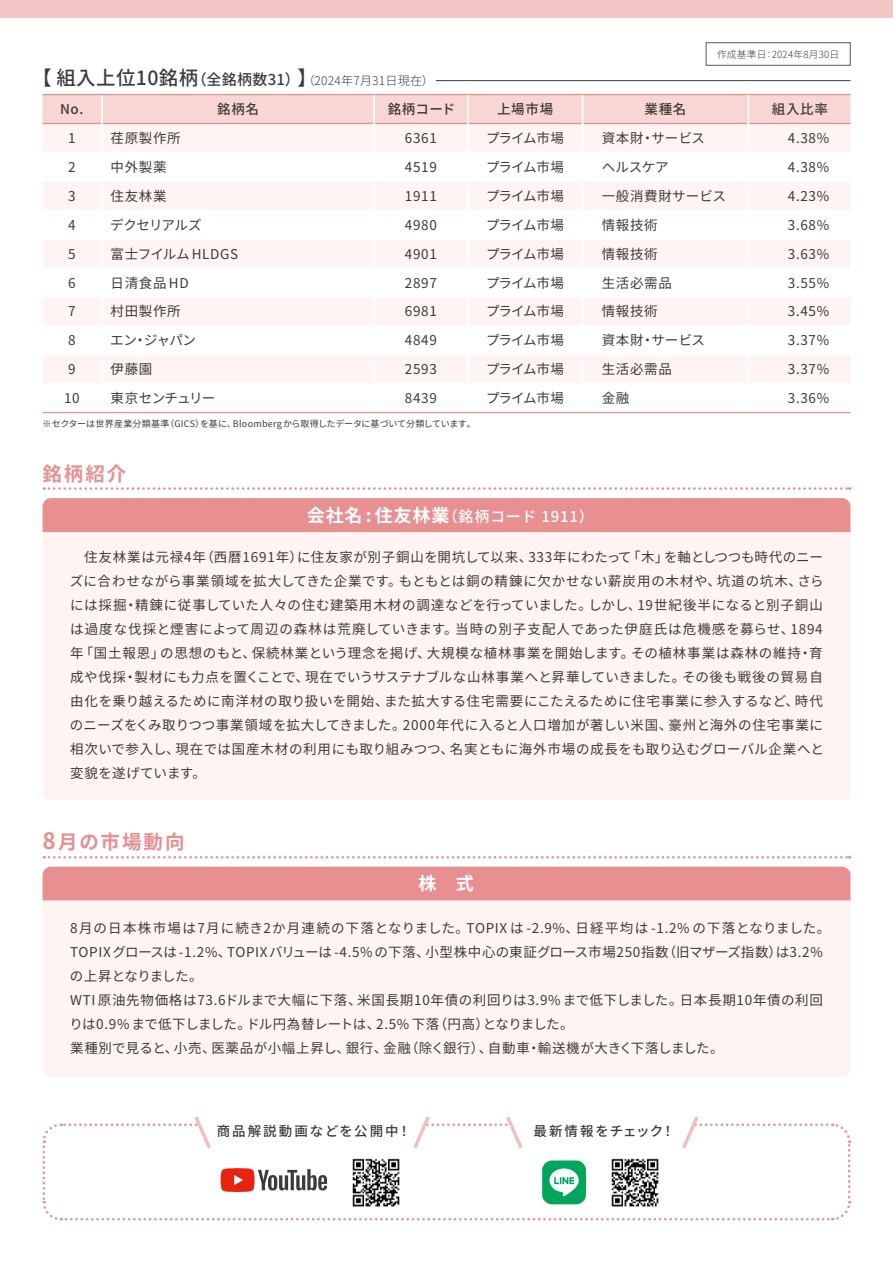
<style>
.page{position:relative;width:893px;height:1263px;background:#fff}
.page>*{position:absolute;margin:0;border:0;box-sizing:border-box;transform-origin:0 0}
.t1{font:700 19.5px "Noto Sans JP";letter-spacing:.1em;color:#e88f92}
.t2{font:700 18px "Noto Sans JP";color:#fff}
.t3{font:500 15px "Noto Sans JP";letter-spacing:.05em;color:#fff}
.t4{font:13.5px/24px "Noto Sans JP";letter-spacing:.05em;color:#3e3a39}
.t5{font:500 13.5px "Noto Sans JP";letter-spacing:.05em;color:#3e3a39}
.t6{font:500 13.5px "Noto Sans JP";letter-spacing:.15em;color:#3e3a39}
.t7{font:500 13.5px "Noto Sans JP";letter-spacing:.095em;color:#3e3a39}
.t8{font:13.5px "Noto Sans JP";letter-spacing:-.045em;color:#3e3a39}
.t9{font:13.5px "Noto Sans JP";letter-spacing:-.03em;color:#3e3a39}
.t10{font:300 12px "Noto Sans JP";letter-spacing:.02em;color:#3e3a39}
.t11{font:300 9.75px "Noto Sans JP";letter-spacing:.02em;color:#3e3a39}
.t12{font:9px "Noto Sans JP";letter-spacing:.02em;color:#3e3a39}
.s1{font-weight:500;font-size:19.5px}
.s2{font-weight:500;font-size:15px}
.s3{font-weight:700;font-size:18px}
.s4{font-size:22.5px}
</style>
<div class="page">
<svg style="left:42px;top:1116px;width:810px;height:105px"></svg>
<svg style="left:44px;top:856px;width:806px;height:2px"></svg>
<div style="left:43px;top:867px;width:807px;height:34px;background:#e88f92"></div>
<div style="left:43px;top:901px;width:807px;height:176px;background:#fdf4f3"></div>
<hr style="left:43px;top:94px;width:59px;height:1px;background:#e88f92">
<hr style="left:102px;top:94px;width:272px;height:1px;background:#e88f92">
<hr style="left:374px;top:94px;width:94px;height:1px;background:#e88f92">
<hr style="left:468px;top:94px;width:115px;height:1px;background:#e88f92">
<hr style="left:583px;top:94px;width:165px;height:1px;background:#e88f92">
<hr style="left:748px;top:94px;width:102px;height:1px;background:#e88f92">
<hr style="left:43px;top:412px;width:59px;height:1px;background:#e88f92">
<hr style="left:102px;top:412px;width:272px;height:1px;background:#e88f92">
<hr style="left:374px;top:412px;width:94px;height:1px;background:#e88f92">
<hr style="left:468px;top:412px;width:115px;height:1px;background:#e88f92">
<hr style="left:583px;top:412px;width:165px;height:1px;background:#e88f92">
<hr style="left:748px;top:412px;width:102px;height:1px;background:#e88f92">
<svg style="left:43px;top:95px;width:807px;height:317px"></svg>
<hr style="left:374px;top:152px;width:94px;height:1px;background:#fff">
<hr style="left:468px;top:152px;width:115px;height:1px;background:#fff">
<hr style="left:436px;top:80px;width:414px;height:1px;background:#3e3a39">
<svg style="left:44px;top:487px;width:806px;height:3px"></svg>
<div style="left:43px;top:498px;width:807px;height:34px;background:#e88f92"></div>
<div style="left:43px;top:532px;width:807px;height:268px;background:#fdf4f3"></div>
<div style="left:0;top:0;width:893px;height:17px;background:#f3c5c4"></div>
<p class="t10" style="left:32px;top:74px;width:403px"><span class="s1">【組入上位10銘柄</span><span class="s2">（全銘柄数31）</span><span class="s1">】</span>（2024年7月31日現在）</p>
<p class="t11" style="left:717px;top:49px;width:124px">作成基準日:2024年8月30日</p>
<p class="t5" style="left:60px;top:102px;width:25px">No.</p>
<p class="t5" style="left:217px;top:102px;width:43px">銘柄名</p>
<p class="t5" style="left:388px;top:102px;width:69px">銘柄コード</p>
<p class="t5" style="left:497px;top:102px;width:58px">上場市場</p>
<p class="t5" style="left:645px;top:102px;width:43px">業種名</p>
<p class="t5" style="left:772px;top:102px;width:58px">組入比率</p>
<p class="t4" style="left:68px;top:126px;width:9px">1</p>
<p class="t4" style="left:111px;top:126px;width:72px">荏原製作所</p>
<p class="t4" style="left:405px;top:126px;width:33px">6361</p>
<p class="t4" style="left:486px;top:126px;width:79px">プライム市場</p>
<p class="t4" style="left:602px;top:126px;width:105px">資本財・サービス</p>
<p class="t4" style="left:788px;top:126px;width:43px">4.38%</p>
<p class="t4" style="left:68px;top:155px;width:9px">2</p>
<p class="t4" style="left:111px;top:155px;width:58px">中外製薬</p>
<p class="t4" style="left:405px;top:155px;width:33px">4519</p>
<p class="t4" style="left:486px;top:155px;width:79px">プライム市場</p>
<p class="t4" style="left:602px;top:155px;width:68px">ヘルスケア</p>
<p class="t4" style="left:788px;top:155px;width:43px">4.38%</p>
<p class="t4" style="left:68px;top:184px;width:9px">3</p>
<p class="t4" style="left:111px;top:184px;width:58px">住友林業</p>
<p class="t4" style="left:405px;top:184px;width:33px">1911</p>
<p class="t4" style="left:486px;top:184px;width:79px">プライム市場</p>
<p class="t4" style="left:602px;top:184px;width:126px">一般消費財サービス</p>
<p class="t4" style="left:788px;top:184px;width:43px">4.23%</p>
<p class="t4" style="left:68px;top:213px;width:9px">4</p>
<p class="t9" style="left:110px;top:217px;width:93px">デクセリアルズ</p>
<p class="t4" style="left:405px;top:213px;width:33px">4980</p>
<p class="t4" style="left:486px;top:213px;width:79px">プライム市場</p>
<p class="t4" style="left:602px;top:213px;width:58px">情報技術</p>
<p class="t4" style="left:788px;top:213px;width:43px">3.68%</p>
<p class="t4" style="left:68px;top:242px;width:9px">5</p>
<p class="t4" style="left:111px;top:242px;width:129px">富士フイルムHLDGS</p>
<p class="t4" style="left:405px;top:242px;width:33px">4901</p>
<p class="t4" style="left:486px;top:242px;width:79px">プライム市場</p>
<p class="t4" style="left:602px;top:242px;width:58px">情報技術</p>
<p class="t4" style="left:788px;top:242px;width:43px">3.63%</p>
<p class="t4" style="left:68px;top:271px;width:9px">6</p>
<p class="t4" style="left:111px;top:271px;width:80px">日清食品 HD</p>
<p class="t4" style="left:405px;top:271px;width:33px">2897</p>
<p class="t4" style="left:486px;top:271px;width:79px">プライム市場</p>
<p class="t4" style="left:602px;top:271px;width:72px">生活必需品</p>
<p class="t4" style="left:788px;top:271px;width:43px">3.55%</p>
<p class="t4" style="left:68px;top:300px;width:9px">7</p>
<p class="t4" style="left:111px;top:300px;width:72px">村田製作所</p>
<p class="t4" style="left:405px;top:300px;width:33px">6981</p>
<p class="t4" style="left:486px;top:300px;width:79px">プライム市場</p>
<p class="t4" style="left:602px;top:300px;width:58px">情報技術</p>
<p class="t4" style="left:788px;top:300px;width:43px">3.45%</p>
<p class="t4" style="left:68px;top:329px;width:9px">8</p>
<p class="t4" style="left:110px;top:329px;width:87px">エン・ジャパン</p>
<p class="t4" style="left:405px;top:329px;width:33px">4849</p>
<p class="t4" style="left:486px;top:329px;width:79px">プライム市場</p>
<p class="t4" style="left:602px;top:329px;width:105px">資本財・サービス</p>
<p class="t4" style="left:788px;top:329px;width:43px">3.37%</p>
<p class="t4" style="left:68px;top:358px;width:9px">9</p>
<p class="t4" style="left:111px;top:358px;width:43px">伊藤園</p>
<p class="t4" style="left:405px;top:358px;width:33px">2593</p>
<p class="t4" style="left:486px;top:358px;width:79px">プライム市場</p>
<p class="t4" style="left:602px;top:358px;width:72px">生活必需品</p>
<p class="t4" style="left:788px;top:358px;width:43px">3.37%</p>
<p class="t4" style="left:64px;top:387px;width:17px">10</p>
<p class="t8" style="left:111px;top:391px;width:106px">東京センチュリー</p>
<p class="t4" style="left:405px;top:387px;width:33px">8439</p>
<p class="t4" style="left:486px;top:387px;width:79px">プライム市場</p>
<p class="t4" style="left:602px;top:387px;width:29px">金融</p>
<p class="t4" style="left:788px;top:387px;width:43px">3.36%</p>
<p class="t12" style="left:43px;top:419px;width:435px">※セクターは世界産業分類基準（GICS）を基に、Bloomberg から取得したデータに基づいて分類しています。</p>
<h1 class="t1" style="left:43px;top:462px;width:85px">銘柄紹介</h1>
<p class="t3" style="left:307px;top:508px;width:288px"><span class="s3">会社名 :住友林業</span>（銘柄コード 1911）</p>
<p class="t4" style="left:70px;top:545px;width:756px;text-align:justify">　住友林業は元禄4年（西暦1691年）に住友家が別子銅山を開坑して以来、333年にわたって「木」を軸としつつも時代のニーズに合わせながら事業領域を拡大してきた企業です。もともとは銅の精錬に欠かせない薪炭用の木材や、坑道の坑木、さらには採掘・精錬に従事していた人々の住む建築用木材の調達などを行っていました。しかし、19世紀後半になると別子銅山は過度な伐採と煙害によって周辺の森林は荒廃していきます。当時の別子支配人であった伊庭氏は危機感を募らせ、1894年「国土報恩」の思想のもと、保続林業という理念を掲げ、大規模な植林事業を開始します。その植林事業は森林の維持・育成や伐採・製材にも力点を置くことで、現在でいうサステナブルな山林事業へと昇華していきました。その後も戦後の貿易自由化を乗り越えるために南洋材の取り扱いを開始、また拡大する住宅需要にこたえるために住宅事業に参入するなど、時代のニーズをくみ取りつつ事業領域を拡大してきました。2000年代に入ると人口増加が著しい米国、豪州と海外の住宅事業に相次いで参入し、現在では国産木材の利用にも取り組みつつ、名実ともに海外市場の成長をも取り込むグローバル企業へと変貌を遂げています。</p>
<h1 class="t1" style="left:43px;top:831px;width:143px"><span class="s4">8</span>月の市場動向</h1>
<h2 class="t2" style="left:418px;top:874px;width:57px">株　式</h2>
<p class="t4" style="left:69px;top:916px;width:763px">8月の日本株市場は7月に続き2か月連続の下落となりました。TOPIX は -2.9%、日経平均は -1.2% の下落となりました。TOPIXグロースは-1.2%、TOPIXバリューは-4.5%の下落、小型株中心の東証グロース市場250指数（旧マザーズ指数）は3.2%の上昇となりました。<br>WTI 原油先物価格は73.6ドルまで大幅に下落、米国長期10年債の利回りは3.9%まで低下しました。日本長期10年債の利回りは0.9% まで低下しました。ドル円為替レートは、2.5% 下落（円高）となりました。<br>業種別で見ると、小売、医薬品が小幅上昇し、銀行、金融（除く銀行）、自動車・輸送機が大きく下落しました。</p>
<p class="t6" style="left:217px;top:1123px;width:196px">商品解説動画などを公開中！</p>
<p class="t7" style="left:534px;top:1123px;width:142px">最新情報をチェック！</p>
</div>
